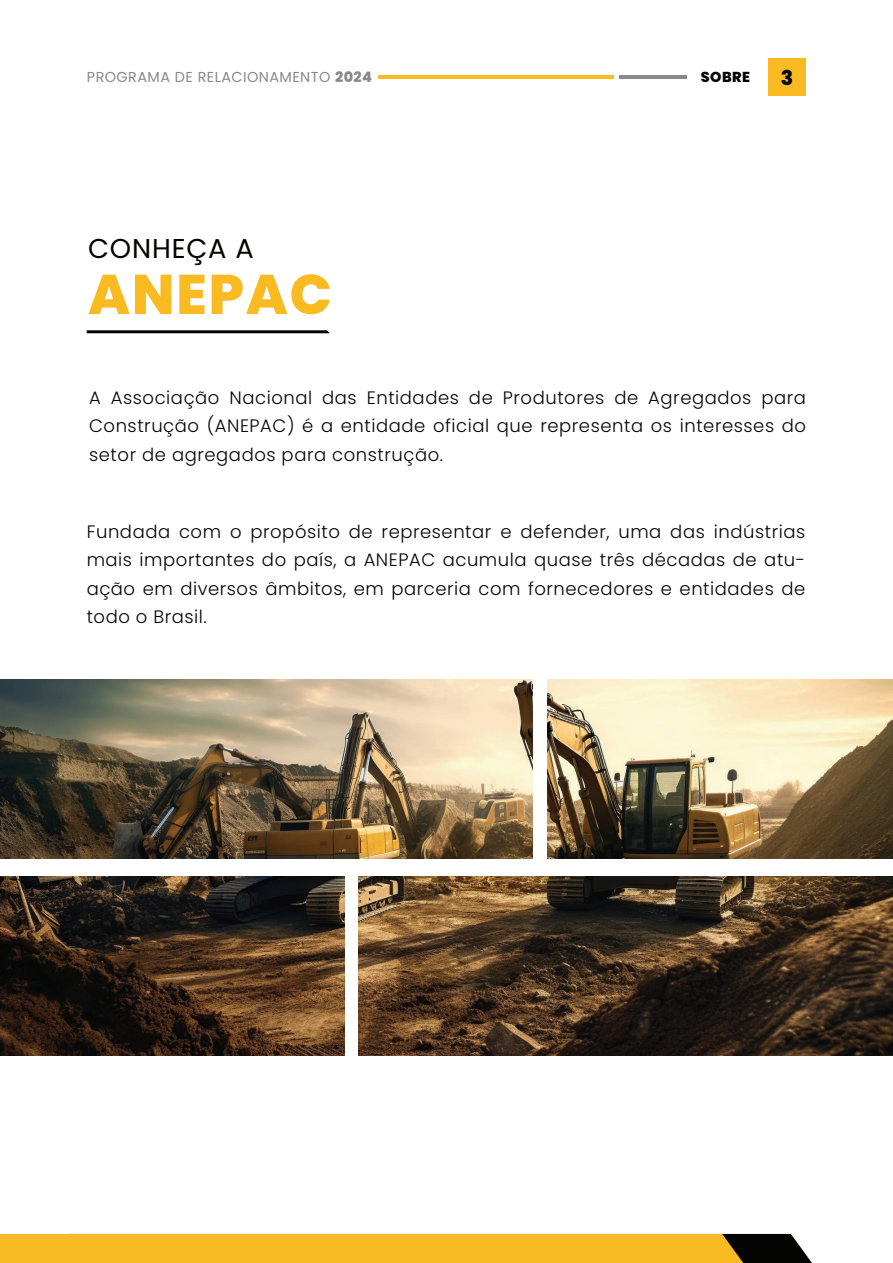
<style>
.page{position:relative;width:893px;height:1263px;background:#fff}
.page>*{position:absolute;margin:0;border:0;box-sizing:border-box;transform-origin:0 0}
.t1{font:800 55.8px "Poppins";letter-spacing:.03em;color:#faba22}
.t2{font:27.3px "Poppins";letter-spacing:.03em;color:#040503}
.t3{font:800 20.4px "Poppins";color:#040503}
.t4{font:300 18px/28.5px "Poppins";letter-spacing:.03em;color:#040503;text-align:justify}
.t5{font:14.4px "Poppins";letter-spacing:.03em;color:#8a898a}
.t6{font:800 14.4px "Poppins";letter-spacing:.03em;color:#040503}
.s1{font-weight:800}
</style>
<div class="page">
<hr style="left:378px;top:76px;width:236px;height:3px;background:#faba22">
<hr style="left:619px;top:76px;width:67px;height:3px;background:#8a898a">
<div style="left:768px;top:58px;width:38px;height:38px;background:#faba22"></div>
<img style="left:0;top:680px;width:533px;height:179px">
<img style="left:547px;top:680px;width:346px;height:179px">
<img style="left:358px;top:876px;width:535px;height:179px">
<img style="left:0;top:876px;width:344px;height:179px">
<svg style="left:87px;top:330px;width:243px;height:3px"></svg>
<svg style="left:0;top:1234px;width:812px;height:29px;background:#e5ab22"></svg>
<p class="t5" style="left:87px;top:69px;width:287px">PROGRAMA DE RELACIONAMENTO <span class="s1">2024</span></p>
<p class="t6" style="left:701px;top:69px;width:51px">SOBRE</p>
<p class="t3" style="left:781px;top:66px;width:14px">3</p>
<h2 class="t2" style="left:88px;top:232px;width:167px">CONHEÇA A</h2>
<h1 class="t1" style="left:88px;top:262px;width:245px">ANEPAC</h1>
<p class="t4" style="left:89px;top:383px;width:718px">A Associação Nacional das Entidades de Produtores de Agregados para Construção (ANEPAC) é a entidade oficial que representa os interesses do setor de agregados para construção.</p>
<p class="t4" style="left:87px;top:517px;width:720px">Fundada com o propósito de representar e defender, uma das indústrias mais importantes do país, a ANEPAC acumula quase três décadas de atu&shy;ação em diversos âmbitos, em parceria com fornecedores e entidades de todo o Brasil.</p>
</div>
